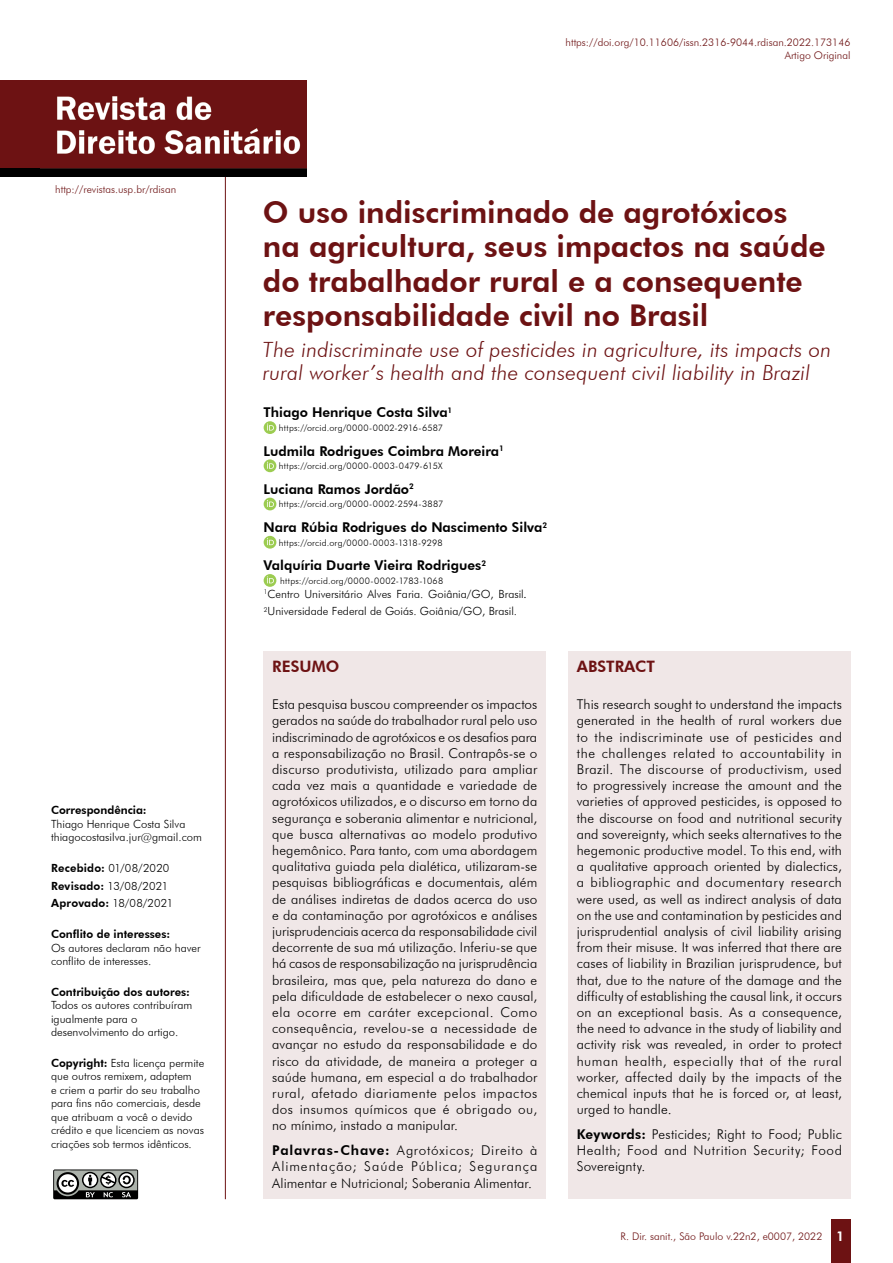
<style>
.page{position:relative;width:893px;height:1263px;background:#fff}
.page>*{position:absolute;margin:0;border:0;box-sizing:border-box;transform-origin:0 0}
.t1{font:800 30px/34.5px "Futura BT";color:#6d1213}
.t2{font:italic 300 21px/22.5px "Futura BT";letter-spacing:.01em;color:#6d1213}
.t3{font:800 15.75px "Futura BT";color:#6d1213}
.t4{font:300 13.5px/16.2px "Futura BT";letter-spacing:.01em;color:#000;text-align:justify}
.t5{font:800 13.5px "Futura BT";color:#000}
.t6{font:300 11.25px/13.5px "Futura BT";color:#000}
.t7{font:800 11.25px "Futura BT";color:#000}
.t8{font:300 10.5px/12.6px "Futura BT";color:#6d1213;text-align:right}
.t9{font:300 9px "Futura BT";letter-spacing:.025em;color:#000}
.s1{font-weight:800}
.s2{font-family:"Minion Pro";font-weight:400}
.s3{font-weight:800;font-size:13.5px;color:#fff}
</style>
<div class="page">
<div style="left:831px;top:1220px;width:20px;height:43px;background:#6d1213"></div>
<div style="left:0;top:165px;width:48px;height:11px;background:#000"></div>
<div style="left:0;top:80px;width:51px;height:88px;background:#6d1213"></div>
<div style="left:264px;top:651px;width:282px;height:548px;background:#f0e7e7"></div>
<div style="left:568px;top:651px;width:282px;height:548px;background:#f0e7e7"></div>
<svg style="left:53px;top:1169px;width:85px;height:30px;background:#717270"></svg>
<svg style="left:264px;top:421px;width:12px;height:13px"></svg>
<svg style="left:267px;top:424px;width:7px;height:6px"></svg>
<div style="left:264px;top:459px;width:12px;height:13px;background:#9ccc51;border-radius:50%"></div>
<svg style="left:267px;top:462px;width:7px;height:7px"></svg>
<div style="left:264px;top:498px;width:12px;height:12px;background:#9ccc51;border-radius:50%"></div>
<svg style="left:267px;top:500px;width:7px;height:7px"></svg>
<div style="left:264px;top:536px;width:12px;height:13px;background:#9ccc51;border-radius:50%"></div>
<svg style="left:267px;top:538px;width:7px;height:7px"></svg>
<svg style="left:264px;top:574px;width:12px;height:13px"></svg>
<svg style="left:267px;top:576px;width:7px;height:7px"></svg>
<hr style="left:225px;top:170px;width:1px;height:1029px;background:#6d1213">
<img style="left:40px;top:80px;width:266px;height:96px">
<p class="t8" style="left:55px;top:183px;width:122px">http://revistas.usp.br/rdisan</p>
<p class="t7" style="left:51px;top:804px;width:97px">Correspondência:</p>
<p class="t6" style="left:51px;top:817px;width:152px">Thiago Henrique Costa Silva thiagocostasilva.jur@gmail.com</p>
<p class="t6" style="left:51px;top:859px;width:124px;line-height:17.7px"><span class="s1">Recebido:</span> 01/08/2020<br><span class="s1">Revisado:</span> 13/08/2021<br><span class="s1">Aprovado:</span> 18/08/2021</p>
<p class="t7" style="left:51px;top:927px;width:121px">Conflito de interesses:</p>
<p class="t6" style="left:51px;top:941px;width:151px">Os autores declaram não haver conflito de interesses.</p>
<p class="t7" style="left:51px;top:985px;width:141px">Contribuição dos autores:</p>
<p class="t6" style="left:51px;top:998px;width:143px">Todos os autores contribuíram igualmente para o desenvolvimento do artigo.</p>
<p class="t6" style="left:51px;top:1056px;width:155px"><span class="s1">Copyright:</span> Esta licença permite que outros remixem, adaptem<br>e criem a partir do seu trabalho para fins não comerciais, desde que atribuam a você o devido crédito e que licenciem as novas criações sob termos idênticos.</p>
<p class="t8" style="left:566px;top:36px;width:286px">https://doi.org/10.11606/issn.2316-9044.rdisan.2022.173146<br>Artigo Original</p>
<h1 class="t1" style="left:263px;top:194px;width:564px">O uso indiscriminado de agrotóxicos na agricultura, seus impactos na saúde do trabalhador rural e a consequente responsabilidade civil no Brasil</h1>
<h2 class="t2" style="left:263px;top:338px;width:570px">The indiscriminate use of pesticides in agriculture, its impacts on rural worker’s health and the consequent civil liability in Brazil</h2>
<p class="t5" style="left:264px;top:404px;width:190px">Thiago Henrique Costa Silva<sup>1</sup></p>
<p class="t9" style="left:279px;top:422px;width:166px">https://orcid.org/0000-0002-2916-6587</p>
<p class="t5" style="left:264px;top:443px;width:242px">Ludmila Rodrigues Coimbra Moreira<sup>1</sup></p>
<p class="t9" style="left:279px;top:460px;width:165px">https://orcid.org/0000-0003-0479-615X</p>
<p class="t5" style="left:264px;top:481px;width:152px">Luciana Ramos Jordão<sup>2</sup></p>
<p class="t9" style="left:279px;top:499px;width:166px">https://orcid.org/0000-0002-2594-3887</p>
<p class="t5" style="left:264px;top:519px;width:285px">Nara Rúbia Rodrigues do Nascimento Silva<sup>2</sup></p>
<p class="t9" style="left:279px;top:537px;width:165px">https://orcid.org/0000-0003-1318-9298</p>
<p class="t5" style="left:264px;top:557px;width:224px">Valquíria Duarte Vieira Rodrigues<sup>2</sup></p>
<p class="t9" style="left:280px;top:575px;width:164px">https://orcid.org/0000-0002-1783-1068</p>
<p class="t6" style="left:264px;top:585px;width:264px;line-height:17.5px"><sup>1</sup>Centro Universitário Alves Faria. Goiânia/GO, Brasil<span class="s2">.<br></span><sup>2</sup>Universidade Federal de Goiás. Goiânia/GO, Brasil.</p>
<p class="t3" style="left:272px;top:656px;width:69px">RESUMO</p>
<p class="t4" style="left:272px;top:696px;width:267px">Esta pesquisa buscou compreender os impactos gerados na saúde do trabalhador rural pelo uso indiscriminado de agrotóxicos e os desafios para a responsabilização no Brasil. Contrapôs-se o discurso produtivista, utilizado para ampliar cada vez mais a quantidade e variedade de agrotóxicos utilizados, e o discurso em torno da segurança e soberania alimentar e nutricional, que busca alternativas ao modelo produtivo hegemônico. Para tanto, com uma abordagem qualitativa guiada pela dialética, utilizaram-se pesquisas bibliográficas e documentais, além de análises indiretas de dados acerca do uso e da contaminação por agrotóxicos e análises jurisprudenciais acerca da responsabilidade civil decorrente de sua má utilização. Inferiu-se que há casos de responsabilização na jurisprudência brasileira, mas que, pela natureza do dano e pela dificuldade de estabelecer o nexo causal, ela ocorre em caráter excepcional. Como consequência, revelou-se a necessidade de avançar no estudo da responsabilidade e do risco da atividade, de maneira a proteger a saúde humana, em especial a do trabalhador rural, afetado diariamente pelos impactos dos insumos químicos que é obrigado ou, no mínimo, instado a manipular.</p>
<p class="t4" style="left:272px;top:1142px;width:267px"><span class="s1">Palavras-Chave:</span> Agrotóxicos; Direito à Alimentação; Saúde Pública; Segurança Alimentar e Nutricional; Soberania Alimentar.</p>
<p class="t3" style="left:577px;top:656px;width:80px">ABSTRACT</p>
<p class="t4" style="left:577px;top:696px;width:267px">This research sought to understand the impacts generated in the health of rural workers due to the indiscriminate use of pesticides and the challenges related to accountability in Brazil. The discourse of productivism, used to progressively increase the amount and the varieties of approved pesticides, is opposed to the discourse on food and nutritional security and sovereignty, which seeks alternatives to the hegemonic productive model. To this end, with a qualitative approach oriented by dialectics, a bibliographic and documentary research were used, as well as indirect analysis of data on the use and contamination by pesticides and jurisprudential analysis of civil liability arising from their misuse. It was inferred that there are cases of liability in Brazilian jurisprudence, but that, due to the nature of the damage and the difficulty of establishing the causal link, it occurs on an exceptional basis. As a consequence, the need to advance in the study of liability and activity risk was revealed, in order to protect human health, especially that of the rural worker, affected daily by the impacts of the chemical inputs that he is forced or, at least, urged to handle.</p>
<p class="t4" style="left:577px;top:1126px;width:267px"><span class="s1">Keywords:</span> Pesticides; Right to Food; Public Health; Food and Nutrition Security; Food Sovereignty.</p>
<p class="t8" style="left:620px;top:1230px;width:225px">R. Dir. sanit., São Paulo v.22n2, e0007, 2022 <span class="s3">1</span></p>
</div>
